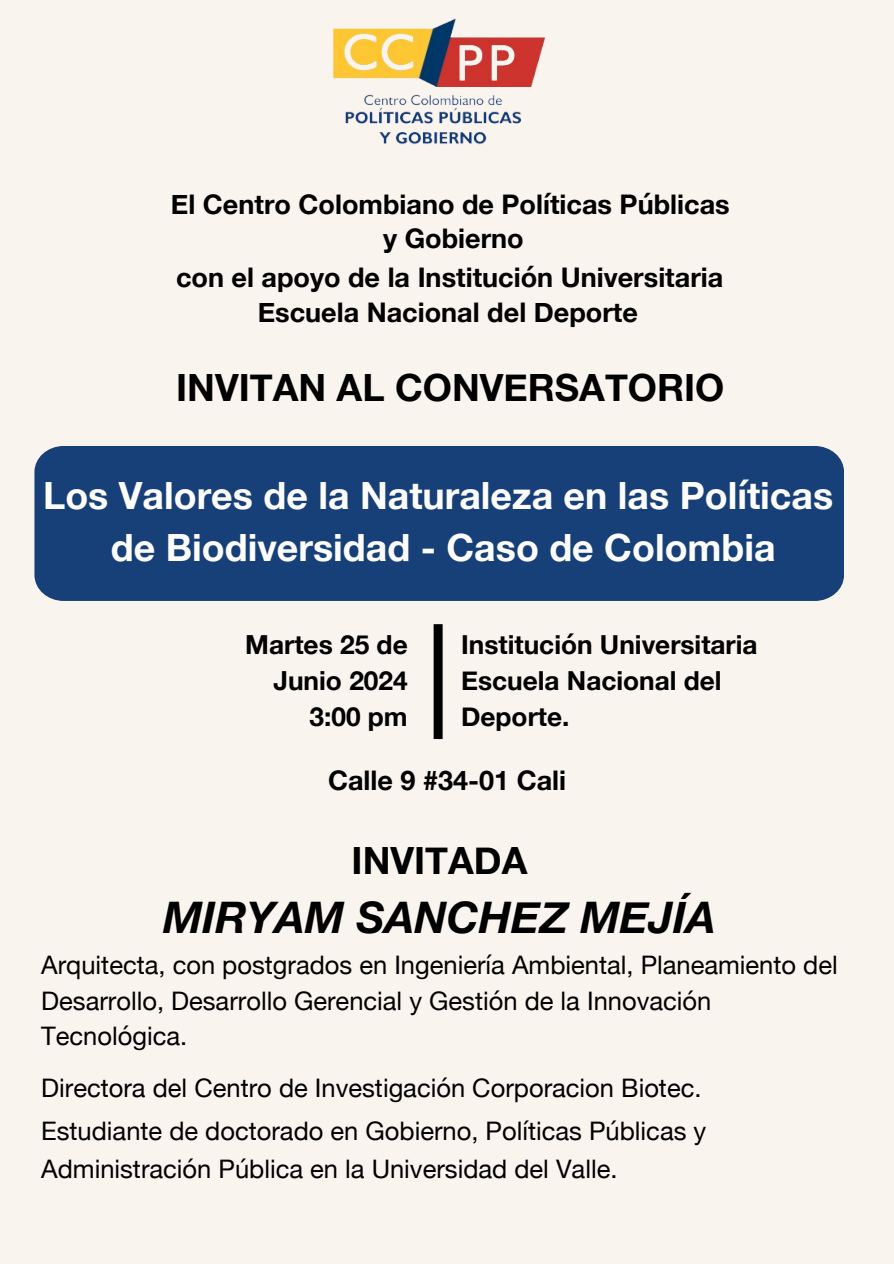
<style>
.page{position:relative;width:894px;height:1264px;background:#fff}
.page>*{position:absolute;margin:0;border:0;box-sizing:border-box;transform-origin:0 0}
.t1{font:italic 700 43.5px "Helvetica Neue";color:#000}
.t2{font:700 37.5px/51.8px "Helvetica Neue";color:#fefdfd;text-align:center}
.t3{font:700 37.5px "Helvetica Neue";color:#000}
.t4{font:700 27px/33.8px "Helvetica Neue";color:#000;text-align:center}
.t5{font:700 26.25px/36px "Helvetica Neue";color:#000;text-align:right}
.t6{font:25.5px/35.4px "Helvetica Neue";color:#000}
</style>
<div class="page">
<div style="left:0;top:0;width:893px;height:1263px;background:#faf4ef"></div>
<img style="left:332px;top:18px;width:214px;height:127px">
<div style="left:34px;top:446px;width:809px;height:155px;background:#174079"></div>
<div style="left:433px;top:624px;width:9px;height:115px;background:#000"></div>
<h1 class="t4" style="left:171px;top:188px;width:560px">El Centro Colombiano de Políticas Públicas y Gobierno</h1>
<h1 class="t4" style="left:176px;top:260px;width:548px;line-height:35.4px">con el apoyo de la Institución Universitaria<br>Escuela Nacional del Deporte</h1>
<h1 class="t3" style="left:176px;top:358px;width:549px">INVITAN AL CONVERSATORIO</h1>
<p class="t2" style="left:43px;top:470px;width:791px">Los Valores de la Naturaleza en las Políticas de Biodiversidad - Caso de Colombia</p>
<p class="t5" style="left:245px;top:627px;width:164px">Martes 25 de<br>Junio 2024<br>3:00 pm</p>
<p class="t5" style="left:461px;top:627px;width:298px;text-align:left">Institución Universitaria<br>Escuela Nacional del<br>Deporte.</p>
<h4 class="t4" style="left:328px;top:764px;width:239px">Calle 9 #34-01 Cali</h4>
<h4 class="t3" style="left:351px;top:831px;width:177px">INVITADA</h4>
<h4 class="t1" style="left:163px;top:883px;width:554px">MIRYAM SANCHEZ MEJÍA</h4>
<h4 class="t6" style="left:41px;top:949px;width:797px">Arquitecta, con postgrados en Ingeniería Ambiental, Planeamiento del<br>Desarrollo, Desarrollo Gerencial y Gestión de la Innovación<br>Tecnológica.</h4>
<h2 class="t6" style="left:41px;top:1067px;width:666px;line-height:42.9px">Directora del Centro de Investigación Corporacion Biotec.<br>Estudiante de doctorado en Gobierno, Políticas Públicas y</h2>
<h2 class="t6" style="left:41px;top:1152px;width:577px">Administración Pública en la Universidad del Valle.</h2>
</div>
